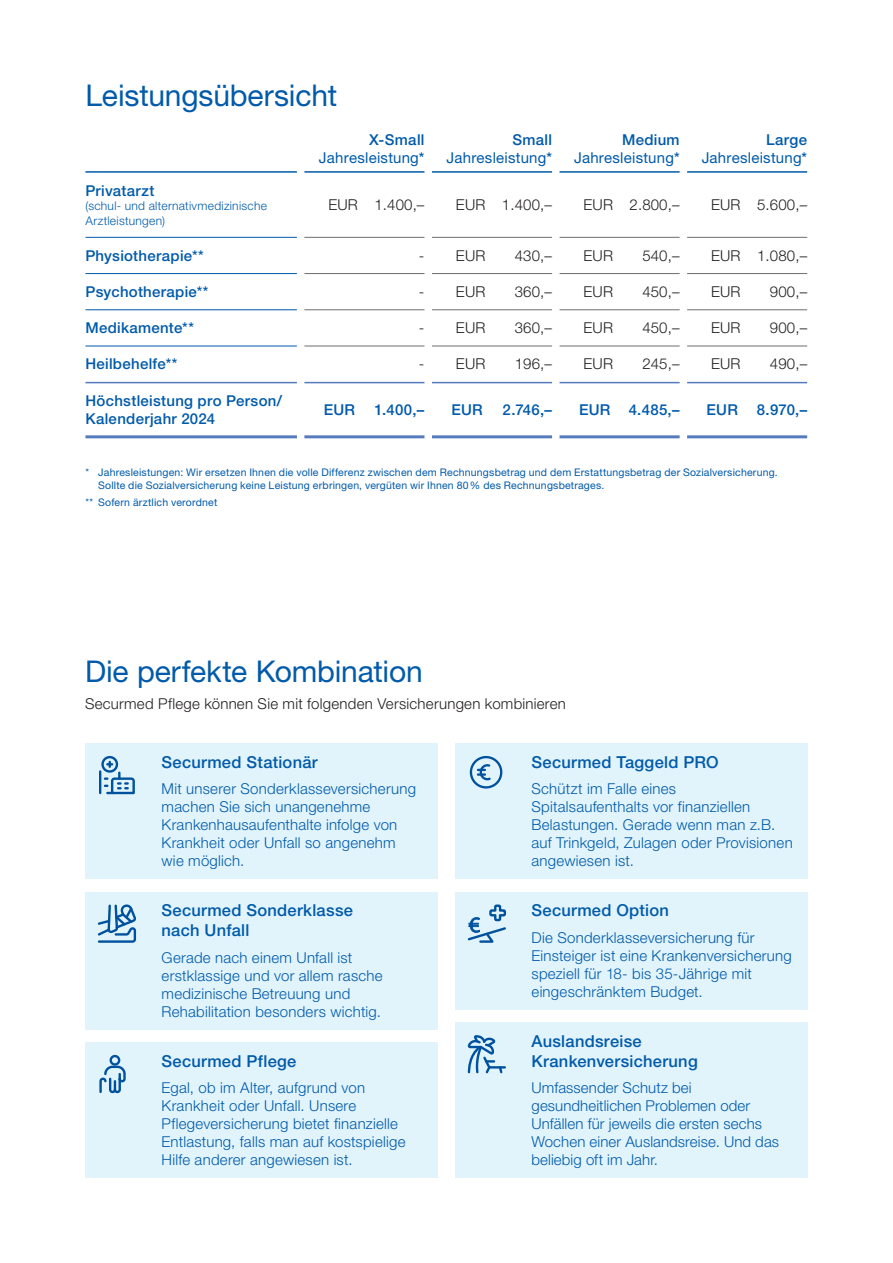
<style>
.page{position:relative;width:893px;height:1263px;background:#fff}
.page>*{position:absolute;margin:0;border:0;box-sizing:border-box;transform-origin:0 0}
.Lauftext{font:30px "Helvetica Neue LT Pro";letter-spacing:-.005em;color:#015aaa}
.Überschrift{font:30px "Helvetica Neue LT Pro";letter-spacing:-.005em;color:#015aaa}
.Box_Headline{font:500 16.5px/19.8px "Helvetica Neue LT Pro";letter-spacing:.015em;color:#015aaa}
.Box_Text_blau{font:300 15px/18px "Helvetica Neue LT Pro";letter-spacing:.015em;color:#015aaa}
.Text_Metrisch{font:300 15px "Helvetica Neue LT Pro";letter-spacing:.01em;color:#231f20}
.TITEL_blau_rechtsbündig{font:15px/18px "Helvetica Neue LT Pro";letter-spacing:.015em;color:#015aaa;text-align:right}
.Linke_Spalte_blau{font:500 15px "Helvetica Neue LT Pro";letter-spacing:.02em;color:#015aaa}
.Lauftext-2{font:300 15px "Helvetica Neue LT Pro";letter-spacing:.015em;color:#231f20}
.Ergebnis_linksbündig{font:500 15px/18px "Helvetica Neue LT Pro";letter-spacing:.02em;color:#015aaa}
.Ergebnis_rechtsbündig{font:500 15px "Helvetica Neue LT Pro";letter-spacing:.02em;color:#015aaa}
.Linke_Spalte_blau-2{font:300 12px/14.4px "Helvetica Neue LT Pro";letter-spacing:.025em;color:#015aaa}
.Fußzeile{font:10.5px/12.6px "Helvetica Neue LT Pro";letter-spacing:.02em;color:#015aaa}
.s1{font-weight:500}
</style>
<div class="page">
<div style="left:85px;top:743px;width:353px;height:136px;background:#e1f4fc"></div>
<hr style="left:99px;top:771px;width:2px;height:22px;background:#00519e">
<svg style="left:100px;top:756px;width:35px;height:38px"></svg>
<div style="left:455px;top:743px;width:353px;height:136px;background:#e1f4fc"></div>
<svg style="left:470px;top:756px;width:32px;height:32px"></svg>
<div style="left:85px;top:892px;width:353px;height:137px;background:#e1f4fc"></div>
<svg style="left:98px;top:904px;width:38px;height:39px"></svg>
<div style="left:85px;top:1042px;width:353px;height:136px;background:#e1f4fc"></div>
<svg style="left:99px;top:1055px;width:27px;height:38px"></svg>
<div style="left:455px;top:1022px;width:353px;height:156px;background:#e1f4fc"></div>
<svg style="left:468px;top:1035px;width:38px;height:38px"></svg>
<div style="left:455px;top:892px;width:353px;height:117px;background:#e1f4fc"></div>
<svg style="left:468px;top:904px;width:38px;height:39px"></svg>
<hr style="left:85px;top:171px;width:212px;height:2px;background:#015aaa">
<hr style="left:304px;top:171px;width:120px;height:2px;background:#015aaa">
<hr style="left:432px;top:171px;width:120px;height:2px;background:#015aaa">
<hr style="left:560px;top:171px;width:120px;height:2px;background:#015aaa">
<hr style="left:687px;top:171px;width:120px;height:2px;background:#015aaa">
<hr style="left:85px;top:237px;width:212px;height:1px;background:#015aaa">
<hr style="left:85px;top:273px;width:212px;height:1px;background:#015aaa">
<hr style="left:85px;top:309px;width:212px;height:1px;background:#015aaa">
<hr style="left:85px;top:346px;width:212px;height:1px;background:#015aaa">
<hr style="left:304px;top:237px;width:120px;height:1px;background:#6c6d70">
<hr style="left:432px;top:237px;width:120px;height:1px;background:#6c6d70">
<hr style="left:560px;top:237px;width:120px;height:1px;background:#6c6d70">
<hr style="left:687px;top:237px;width:120px;height:1px;background:#6c6d70">
<hr style="left:304px;top:273px;width:120px;height:1px;background:#6c6d70">
<hr style="left:432px;top:273px;width:120px;height:1px;background:#6c6d70">
<hr style="left:560px;top:273px;width:120px;height:1px;background:#6c6d70">
<hr style="left:687px;top:273px;width:120px;height:1px;background:#6c6d70">
<hr style="left:304px;top:309px;width:120px;height:1px;background:#6c6d70">
<hr style="left:432px;top:309px;width:120px;height:1px;background:#6c6d70">
<hr style="left:560px;top:309px;width:120px;height:1px;background:#6c6d70">
<hr style="left:687px;top:309px;width:120px;height:1px;background:#6c6d70">
<hr style="left:304px;top:346px;width:120px;height:1px;background:#6c6d70">
<hr style="left:432px;top:346px;width:120px;height:1px;background:#6c6d70">
<hr style="left:560px;top:346px;width:120px;height:1px;background:#6c6d70">
<hr style="left:687px;top:346px;width:120px;height:1px;background:#6c6d70">
<hr style="left:85px;top:382px;width:212px;height:1px;background:#557bbe">
<hr style="left:304px;top:382px;width:120px;height:1px;background:#557bbe">
<hr style="left:432px;top:382px;width:120px;height:1px;background:#557bbe">
<hr style="left:560px;top:382px;width:120px;height:1px;background:#557bbe">
<hr style="left:687px;top:382px;width:120px;height:1px;background:#557bbe">
<hr style="left:85px;top:435px;width:212px;height:3px;background:#557bbe">
<hr style="left:304px;top:435px;width:120px;height:3px;background:#557bbe">
<hr style="left:432px;top:435px;width:120px;height:3px;background:#557bbe">
<hr style="left:560px;top:435px;width:120px;height:3px;background:#557bbe">
<hr style="left:687px;top:435px;width:120px;height:3px;background:#557bbe">
<p class="Überschrift" style="left:85px;top:77px;width:253px">Leistungsübersicht</p>
<p class="TITEL_blau_rechtsbündig" style="left:319px;top:131px;width:107px"><span class="s1">X-Small<br></span>Jahresleistung<span class="s1">*</span></p>
<p class="TITEL_blau_rechtsbündig" style="left:447px;top:131px;width:107px"><span class="s1">Small<br></span>Jahresleistung<span class="s1">*</span></p>
<p class="TITEL_blau_rechtsbündig" style="left:574px;top:131px;width:107px"><span class="s1">Medium<br></span>Jahresleistung<span class="s1">*</span></p>
<p class="TITEL_blau_rechtsbündig" style="left:702px;top:131px;width:107px"><span class="s1">Large<br></span>Jahresleistung<span class="s1">*</span></p>
<p class="Linke_Spalte_blau" style="left:85px;top:181px;width:70px">Privatarzt</p>
<p class="Linke_Spalte_blau-2" style="left:85px;top:198px;width:183px">(schul- und alternativmedizinische<br>Arztleistungen)</p>
<p class="Text_Metrisch" style="left:328px;top:196px;width:98px">EUR 1.400,–</p>
<p class="Text_Metrisch" style="left:456px;top:196px;width:98px">EUR 1.400,–</p>
<p class="Text_Metrisch" style="left:584px;top:196px;width:98px">EUR 2.800,–</p>
<p class="Text_Metrisch" style="left:711px;top:196px;width:98px">EUR 5.600,–</p>
<p class="Linke_Spalte_blau" style="left:85px;top:246px;width:120px">Physiotherapie**</p>
<p class="Text_Metrisch" style="left:419px;top:246px;width:7px">-</p>
<p class="Text_Metrisch" style="left:456px;top:246px;width:31px">EUR</p>
<p class="Text_Metrisch" style="left:515px;top:246px;width:39px">430,–</p>
<p class="Text_Metrisch" style="left:584px;top:246px;width:31px">EUR</p>
<p class="Text_Metrisch" style="left:642px;top:246px;width:39px">540,–</p>
<p class="Text_Metrisch" style="left:711px;top:246px;width:98px">EUR 1.080,–</p>
<p class="Linke_Spalte_blau" style="left:85px;top:283px;width:125px">Psychotherapie**</p>
<p class="Text_Metrisch" style="left:419px;top:282px;width:7px">-</p>
<p class="Text_Metrisch" style="left:456px;top:282px;width:31px">EUR</p>
<p class="Text_Metrisch" style="left:515px;top:282px;width:39px">360,–</p>
<p class="Text_Metrisch" style="left:584px;top:282px;width:31px">EUR</p>
<p class="Text_Metrisch" style="left:642px;top:282px;width:39px">450,–</p>
<p class="Text_Metrisch" style="left:711px;top:282px;width:31px">EUR</p>
<p class="Text_Metrisch" style="left:770px;top:282px;width:39px">900,–</p>
<p class="Linke_Spalte_blau" style="left:85px;top:319px;width:110px">Medikamente**</p>
<p class="Text_Metrisch" style="left:419px;top:319px;width:7px">-</p>
<p class="Text_Metrisch" style="left:456px;top:319px;width:31px">EUR</p>
<p class="Text_Metrisch" style="left:515px;top:319px;width:39px">360,–</p>
<p class="Text_Metrisch" style="left:584px;top:319px;width:31px">EUR</p>
<p class="Text_Metrisch" style="left:642px;top:319px;width:39px">450,–</p>
<p class="Text_Metrisch" style="left:711px;top:319px;width:31px">EUR</p>
<p class="Text_Metrisch" style="left:770px;top:319px;width:39px">900,–</p>
<p class="Linke_Spalte_blau" style="left:85px;top:355px;width:93px">Heilbehelfe**</p>
<p class="Text_Metrisch" style="left:419px;top:355px;width:7px">-</p>
<p class="Text_Metrisch" style="left:456px;top:355px;width:31px">EUR</p>
<p class="Text_Metrisch" style="left:515px;top:355px;width:39px">196,–</p>
<p class="Text_Metrisch" style="left:584px;top:355px;width:31px">EUR</p>
<p class="Text_Metrisch" style="left:642px;top:355px;width:39px">245,–</p>
<p class="Text_Metrisch" style="left:711px;top:355px;width:31px">EUR</p>
<p class="Text_Metrisch" style="left:770px;top:355px;width:39px">490,–</p>
<p class="Ergebnis_linksbündig" style="left:85px;top:392px;width:198px">Höchstleistung pro Person/<br>Kalenderjahr 2024</p>
<p class="Ergebnis_rechtsbündig" style="left:324px;top:401px;width:33px">EUR</p>
<p class="Ergebnis_rechtsbündig" style="left:374px;top:401px;width:51px">1.400,–</p>
<p class="Ergebnis_rechtsbündig" style="left:451px;top:401px;width:33px">EUR</p>
<p class="Ergebnis_rechtsbündig" style="left:503px;top:401px;width:51px">2.746,–</p>
<p class="Ergebnis_rechtsbündig" style="left:579px;top:401px;width:102px">EUR 4.485,–</p>
<p class="Ergebnis_rechtsbündig" style="left:707px;top:401px;width:33px">EUR</p>
<p class="Ergebnis_rechtsbündig" style="left:757px;top:401px;width:52px">8.970,–</p>
<p class="Fußzeile" style="left:98px;top:466px;width:681px;text-indent:-13px">* Jahresleistungen: Wir ersetzen Ihnen die volle Differenz zwischen dem Rechnungsbetrag und dem Erstattungsbetrag der Sozialversicherung.<br>Sollte die Sozialversicherung keine Leistung erbringen, vergüten wir Ihnen 80% des Rechnungsbetrages.</p>
<p class="Fußzeile" style="left:85px;top:495px;width:133px">** Sofern ärztlich verordnet</p>
<p class="Lauftext" style="left:85px;top:653px;width:339px">Die perfekte Kombination</p>
<p class="Lauftext-2" style="left:85px;top:694px;width:482px">Securmed Pflege können Sie mit folgenden Versicherungen kombinieren</p>
<p class="Box_Headline" style="left:162px;top:752px;width:158px">Securmed Stationär</p>
<p class="Box_Text_blau" style="left:162px;top:779px;width:256px">Mit unserer Sonderklasseversicherung machen Sie sich unangenehme<br>Krankenhausaufenthalte infolge von<br>Krankheit oder Unfall so angenehm wie möglich.</p>
<p class="Box_Headline" style="left:162px;top:900px;width:193px">Securmed Sonderklasse nach Unfall</p>
<p class="Box_Text_blau" style="left:162px;top:948px;width:223px">Gerade nach einem Unfall ist erstklassige und vor allem rasche medizinische Betreuung und<br>Rehabilitation besonders wichtig.</p>
<p class="Box_Headline" style="left:162px;top:1051px;width:136px">Securmed Pflege</p>
<p class="Box_Text_blau" style="left:162px;top:1078px;width:245px">Egal, ob im Alter, aufgrund von Krankheit oder Unfall. Unsere Pflegeversicherung bietet finanzielle Entlastung, falls man auf kostspielige Hilfe anderer angewiesen ist.</p>
<p class="Box_Headline" style="left:531px;top:752px;width:189px">Securmed Taggeld PRO</p>
<p class="Box_Text_blau" style="left:531px;top:779px;width:263px">Schützt im Falle eines<br>Spitalsaufenthalts vor finanziellen<br>Belastungen. Gerade wenn man z.B. auf Trinkgeld, Zulagen oder Provisionen angewiesen ist.</p>
<p class="Box_Headline" style="left:531px;top:900px;width:139px">Securmed Option</p>
<p class="Box_Text_blau" style="left:531px;top:928px;width:262px">Die Sonderklasseversicherung für Einsteiger ist eine Krankenversicherung speziell für 18- bis 35-Jährige mit eingeschränktem Budget.</p>
<p class="Box_Headline" style="left:531px;top:1031px;width:168px">Auslandsreise<br>Krankenversicherung</p>
<p class="Box_Text_blau" style="left:531px;top:1078px;width:249px">Umfassender Schutz bei gesundheitlichen Problemen oder<br>Unfällen für jeweils die ersten sechs<br>Wochen einer Auslandsreise. Und das beliebig oft im Jahr.</p>
</div>
